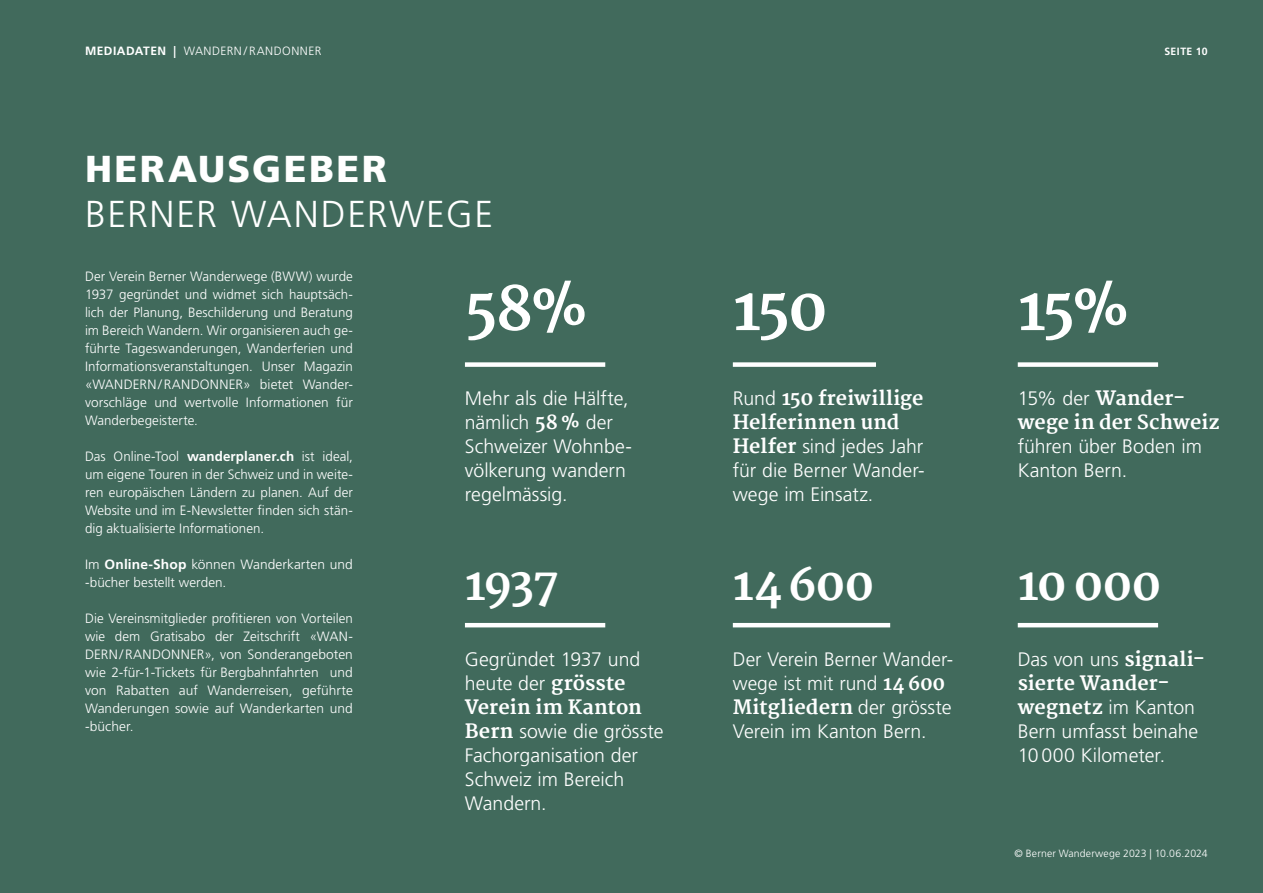
<style>
.page{position:relative;width:1263px;height:893px;background:#416a5c}
.page>*{position:absolute;margin:0;border:0;box-sizing:border-box;transform-origin:0 0}
.t1{font:800 60px "Martel";letter-spacing:-.05em;color:#fff}
.t2{font:800 45px "Martel";letter-spacing:-.025em;color:#fff}
.t3{font:300 37.5px "Frutiger LT Pro";letter-spacing:.04em;color:#fff}
.t4{font:900 37.5px "Frutiger LT Pro";letter-spacing:.065em;color:#fff}
.t5{font:300 19.5px/24px "Frutiger LT Pro";color:#fff}
.t6{font:800 19.5px/24px "Martel";color:#fff}
.t7{font:300 13.5px/18px "Frutiger LT Pro";letter-spacing:.005em;color:#fff;text-align:justify}
.t8{font:300 12px "Frutiger LT Pro";letter-spacing:.045em;color:#fff}
.t9{font:300 10.5px "Frutiger LT Pro";letter-spacing:.01em;color:#fff}
.t10{font:700 10.5px "Frutiger LT Pro";letter-spacing:.045em;color:#fff}
.s1{font-weight:700}
.s2{font-family:"Martel";font-weight:800}
.s3{font-family:"Frutiger LT Pro";font-weight:300}
</style>
<div class="page">
<div style="left:465px;top:362px;width:140px;height:5px;background:#fff"></div>
<hr style="left:465px;top:623px;width:140px;height:4px;background:#fff">
<div style="left:733px;top:362px;width:143px;height:5px;background:#fff"></div>
<hr style="left:733px;top:623px;width:157px;height:4px;background:#fff">
<div style="left:1018px;top:362px;width:140px;height:5px;background:#fff"></div>
<hr style="left:1018px;top:623px;width:140px;height:4px;background:#fff">
<p class="t8" style="left:85px;top:44px;width:238px"><span class="s1">MEDIADATEN |</span> WANDERN/ RANDONNER</p>
<p class="t10" style="left:1164px;top:45px;width:45px">SEITE 10</p>
<h3 class="t4" style="left:85px;top:146px;width:303px">HERAUSGEBER</h3>
<h3 class="t3" style="left:85px;top:192px;width:410px">BERNER WANDERWEGE</h3>
<p class="t7" style="left:85px;top:267px;width:269px">Der Verein Berner Wanderwege (BWW) wurde 1937 gegründet und widmet sich hauptsäch&shy;lich der Planung, Beschilderung und Beratung im Bereich Wandern. Wir organisieren auch ge&shy;führte Tageswanderungen, Wanderferien und Informationsveranstaltungen. Unser Magazin «WANDERN/RANDONNER» bietet Wander&shy;vorschläge und wertvolle Informationen für Wanderbegeisterte.</p>
<p class="t7" style="left:85px;top:447px;width:269px">Das Online-Tool <span class="s1">wanderplaner.ch</span> ist ideal, um eigene Touren in der Schweiz und in weite&shy;ren europäischen Ländern zu planen. Auf der Website und im E-Newsletter finden sich stän&shy;dig aktualisierte Informationen.</p>
<p class="t7" style="left:85px;top:555px;width:269px">Im <span class="s1">Online-Shop</span> können Wanderkarten und -bücher bestellt werden.</p>
<p class="t7" style="left:85px;top:609px;width:269px">Die Vereinsmitglieder profitieren von Vorteilen wie dem Gratisabo der Zeitschrift «WAN-DERN/RANDONNER», von Sonderangeboten wie 2-für-1-Tickets für Bergbahnfahrten und von Rabatten auf Wanderreisen, geführte Wanderungen sowie auf Wanderkarten und -bücher.</p>
<h1 class="t1" style="left:465px;top:274px;width:124px">58%</h1>
<h3 class="t5" style="left:465px;top:386px;width:167px">Mehr als die Hälfte, nämlich <span class="s2">58 %</span> der<br>Schweizer Wohnbe&shy;völkerung wandern regelmässig.</h3>
<h2 class="t2" style="left:465px;top:558px;width:96px">1937</h2>
<h3 class="t5" style="left:465px;top:647px;width:177px">Gegründet 1937 und heute der <span class="s2">grösste</span></h3>
<h3 class="t6" style="left:465px;top:695px;width:178px">Verein im Kanton</h3>
<h3 class="t5" style="left:465px;top:719px;width:200px"><span class="s2">Bern</span> sowie die grösste<br>Fachorganisation der<br>Schweiz im Bereich<br>Wandern.</h3>
<h1 class="t1" style="left:733px;top:274px;width:97px">150</h1>
<h3 class="t6" style="left:733px;top:386px;width:192px"><span class="s3">Rund</span> 150 freiwillige<br>Helferinnen und</h3>
<h3 class="t5" style="left:733px;top:434px;width:193px;text-align:justify"><span class="s2">Helfer</span> sind jedes Jahr für die Berner Wander&shy;wege im Einsatz.</h3>
<h2 class="t2" style="left:733px;top:558px;width:143px">14 600</h2>
<h3 class="t5" style="left:733px;top:647px;width:220px">Der Verein Berner Wander&shy;wege ist mit rund <span class="s2">14 600</span></h3>
<h3 class="t6" style="left:733px;top:695px;width:220px">Mitgliedern <span class="s3">der grösste</span></h3>
<h3 class="t5" style="left:733px;top:719px;width:195px">Verein im Kanton Bern.</h3>
<h1 class="t1" style="left:1018px;top:274px;width:113px">15%</h1>
<h3 class="t6" style="left:1018px;top:386px;width:203px"><span class="s3">15% der</span> Wander&shy;wege in der Schweiz</h3>
<h3 class="t5" style="left:1018px;top:434px;width:186px">führen über Boden im<br>Kanton Bern.</h3>
<h2 class="t2" style="left:1018px;top:558px;width:145px">10 000</h2>
<h3 class="t5" style="left:1018px;top:647px;width:189px">Das von uns <span class="s2">signali-</span></h3>
<h3 class="t6" style="left:1018px;top:671px;width:154px">sierte Wander-</h3>
<h3 class="t5" style="left:1018px;top:695px;width:182px"><span class="s2">wegnetz</span> im Kanton<br>Bern umfasst beinahe<br>10 000 Kilometer.</h3>
<p class="t9" style="left:1015px;top:847px;width:195px">© Berner Wanderwege 2023 | 10.06.2024</p>
</div>
